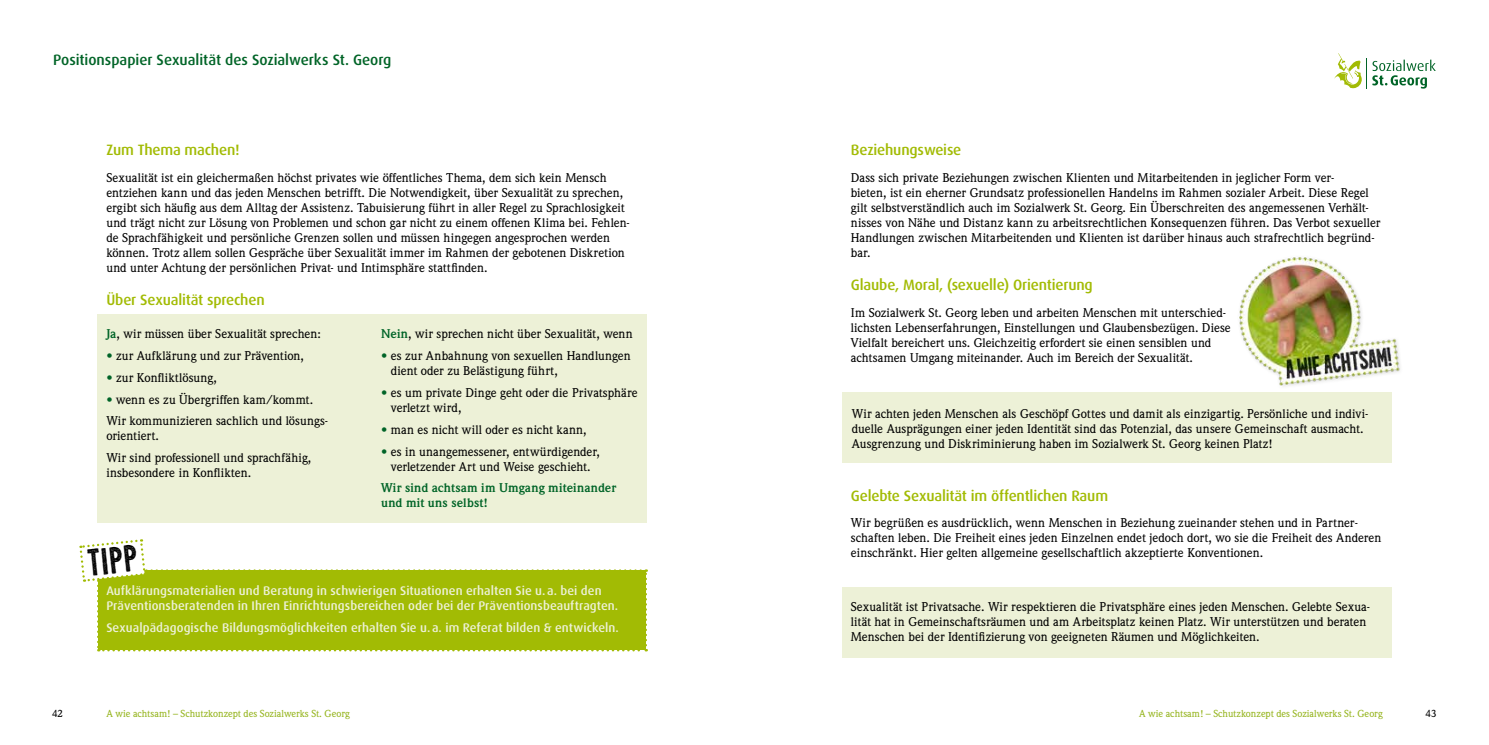
<style>
.page{position:relative;width:1489px;height:745px;background:#fff}
.page>*{position:absolute;margin:0;border:0;box-sizing:border-box;transform-origin:0 0}
.t1{font:34.88px "Todayweescape";color:#000}
.t2{font:500 15px "Dax OT";letter-spacing:-.01em;color:#a2bb04}
.t3{font:500 15px "Dax OT";letter-spacing:-.005em;color:#006427}
.t4{font:500 12.5px/15px "Weidemann";color:#000}
.t5{font:500 12.5px/15px "Dax OT";letter-spacing:.005em;color:#edf1d7}
.t6{font:700 12.5px/15px "Weidemann";letter-spacing:.01em;color:#006427}
.t7{font:500 10px "Weidemann";letter-spacing:-.005em;color:#95b41d}
.t8{font:500 10px "Weidemann";color:#000}
.s1{font-weight:700;color:#006427}
</style>
<div class="page">
<svg style="left:1372px;top:60px;width:63px;height:29px"></svg>
<svg style="left:1334px;top:53px;width:27px;height:35px"></svg>
<hr style="left:1366px;top:59px;width:1px;height:30px;background:#006427">
<div style="left:97px;top:314px;width:550px;height:208px;background:#edf1d7"></div>
<div style="left:842px;top:391px;width:549px;height:71px;background:#edf1d7"></div>
<div style="left:842px;top:586px;width:549px;height:71px;background:#edf1d7"></div>
<svg style="left:79px;top:539px;width:568px;height:112px"></svg>
<img style="left:1239px;top:257px;width:161px;height:130px">
<p class="t3" style="left:53px;top:50px;width:340px">Positionspapier Sexualität des Sozialwerks St. Georg</p>
<p class="t2" style="left:106px;top:140px;width:135px">Zum Thema machen!</p>
<p class="t4" style="left:106px;top:170px;width:525px">Sexualität ist ein gleichermaßen höchst privates wie öffentliches Thema, dem sich kein Mensch entziehen kann und das jeden Menschen betrifft. Die Notwendigkeit, über Sexualität zu sprechen, ergibt sich häufig aus dem Alltag der Assistenz. Tabuisierung führt in aller Regel zu Sprachlosigkeit und trägt nicht zur Lösung von Problemen und schon gar nicht zu einem offenen Klima bei. Fehlen&shy;de Sprachfähigkeit und persönliche Grenzen sollen und müssen hingegen angesprochen werden können. Trotz allem sollen Gespräche über Sexualität immer im Rahmen der gebotenen Diskretion und unter Achtung der persönlichen Privat- und Intimsphäre stattfinden.</p>
<p class="t2" style="left:106px;top:290px;width:160px">Über Sexualität sprechen</p>
<p class="t4" style="left:106px;top:326px;width:216px"><span class="s1">Ja</span>, wir müssen über Sexualität sprechen:</p>
<p class="t4" style="left:106px;top:348px;width:199px"><span class="s1">•</span> zur Aufklärung und zur Prävention,</p>
<p class="t4" style="left:106px;top:369px;width:112px"><span class="s1">•</span> zur Konfliktlösung,</p>
<p class="t4" style="left:106px;top:388px;width:222px;line-height:21.9px"><span class="s1">•</span> wenn es zu Übergriffen kam/kommt.<br>Wir kommunizieren sachlich und lösungs-</p>
<p class="t4" style="left:106px;top:425px;width:206px;line-height:21.9px">orientiert.<br>Wir sind professionell und sprachfähig,</p>
<p class="t4" style="left:106px;top:465px;width:146px">insbesondere in Konflikten.</p>
<h1 class="t1" style="left:86px;top:542px;width:51px;rotate:-6deg">TIPP</h1>
<p class="t4" style="left:381px;top:326px;width:253px"><span class="s1">Nein</span>, wir sprechen nicht über Sexualität, wenn</p>
<p class="t4" style="left:391px;top:348px;width:241px;text-indent:-10px"><span class="s1">•</span> es zur Anbahnung von sexuellen Handlungen dient oder zu Belästigung führt,</p>
<p class="t4" style="left:391px;top:384px;width:248px;text-indent:-10px"><span class="s1">•</span> es um private Dinge geht oder die Privatsphäre verletzt wird,</p>
<p class="t4" style="left:381px;top:421px;width:207px"><span class="s1">•</span> man es nicht will oder es nicht kann,</p>
<p class="t4" style="left:381px;top:443px;width:220px;text-align:center"><span class="s1">•</span> es in unangemessener, entwürdigender, verletzender Art und Weise geschieht.</p>
<p class="t6" style="left:381px;top:480px;width:237px">Wir sind achtsam im Umgang miteinander und mit uns selbst!</p>
<p class="t5" style="left:106px;top:583px;width:513px">Aufklärungsmaterialien und Beratung in schwierigen Situationen erhalten Sie u.a. bei den<br>Präventionsberatenden in Ihren Einrichtungsbereichen oder bei der Präventionsbeauftragten.</p>
<p class="t5" style="left:106px;top:619px;width:514px">Sexualpädagogische Bildungsmöglichkeiten erhalten Sie u.a. im Referat bilden &amp; entwickeln.</p>
<p class="t2" style="left:850px;top:140px;width:112px">Beziehungsweise</p>
<p class="t4" style="left:850px;top:170px;width:531px">Dass sich private Beziehungen zwischen Klienten und Mitarbeitenden in jeglicher Form ver-<br>bieten, ist ein eherner Grundsatz professionellen Handelns im Rahmen sozialer Arbeit. Diese Regel gilt selbstverständlich auch im Sozialwerk St. Georg. Ein Überschreiten des angemessenen Verhält&shy;nisses von Nähe und Distanz kann zu arbeitsrechtlichen Konsequenzen führen. Das Verbot sexueller Handlungen zwischen Mitarbeitenden und Klienten ist darüber hinaus auch strafrechtlich begründ&shy;bar.</p>
<p class="t2" style="left:850px;top:275px;width:243px">Glaube, Moral, (sexuelle) Orientierung</p>
<p class="t4" style="left:850px;top:305px;width:381px">Im Sozialwerk St. Georg leben und arbeiten Menschen mit unterschied&shy;lichsten Lebenserfahrungen, Einstellungen und Glaubensbezügen. Diese Vielfalt bereichert uns. Gleichzeitig erfordert sie einen sensiblen und achtsamen Umgang miteinander. Auch im Bereich der Sexualität.</p>
<p class="t4" style="left:851px;top:406px;width:517px">Wir achten jeden Menschen als Geschöpf Gottes und damit als einzigartig. Persönliche und indivi&shy;duelle Ausprägungen einer jeden Identität sind das Potenzial, das unsere Gemeinschaft ausmacht.<br>Ausgrenzung und Diskriminierung haben im Sozialwerk St. Georg keinen Platz!</p>
<p class="t2" style="left:850px;top:485px;width:259px">Gelebte Sexualität im öffentlichen Raum</p>
<p class="t4" style="left:850px;top:515px;width:532px">Wir begrüßen es ausdrücklich, wenn Menschen in Beziehung zueinander stehen und in Partner&shy;schaften leben. Die Freiheit eines jeden Einzelnen endet jedoch dort, wo sie die Freiheit des Anderen einschränkt. Hier gelten allgemeine gesellschaftlich akzeptierte Konventionen.</p>
<p class="t4" style="left:850px;top:598px;width:519px">Sexualität ist Privatsache. Wir respektieren die Privatsphäre eines jeden Menschen. Gelebte Sexua&shy;lität hat in Gemeinschaftsräumen und am Arbeitsplatz keinen Platz. Wir unterstützen und beraten<br>Menschen bei der Identifizierung von geeigneten Räumen und Möglichkeiten.</p>
<p class="t8" style="left:52px;top:707px;width:12px">42</p>
<p class="t7" style="left:106px;top:707px;width:245px">A wie achtsam! – Schutzkonzept des Sozialwerks St. Georg</p>
<p class="t7" style="left:1139px;top:707px;width:245px">A wie achtsam! – Schutzkonzept des Sozialwerks St. Georg</p>
<p class="t8" style="left:1425px;top:707px;width:13px">43</p>
</div>
